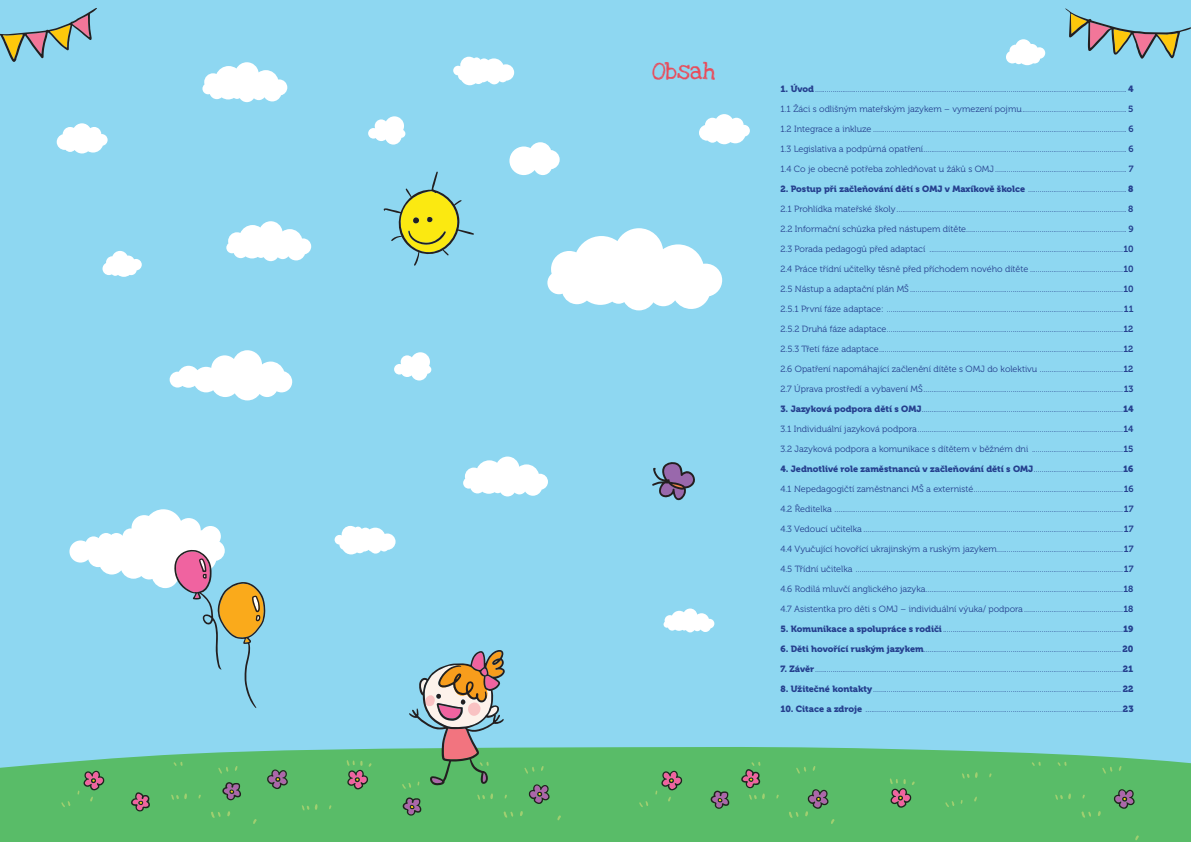
<style>
.page{position:relative;width:1191px;height:842px;background:#8ed7f1}
.page>*{position:absolute;margin:0;border:0;box-sizing:border-box;transform-origin:0 0}
.t1{font:24px "Love Ya Like A Sister";color:#e94b5a}
.t2{font:9px "Museo 300";color:#253f8e}
.t3{font:9px "Museo 900";color:#253f8e}
.s1{font-family:"Museo 900"}
.s2{font-family:"Museo 700"}
.s3{font-family:"Museo 300"}
</style>
<div class="page">
<div style="left:0;top:747px;width:1191px;height:95px;background:#59bc68"></div>
<svg style="left:1065px;top:8px;width:126px;height:51px"></svg>
<svg style="left:0;top:8px;width:97px;height:54px"></svg>
<svg style="left:267px;top:769px;width:21px;height:20px"></svg>
<svg style="left:131px;top:792px;width:19px;height:19px"></svg>
<svg style="left:961px;top:773px;width:8px;height:6px"></svg>
<svg style="left:975px;top:772px;width:2px;height:6px"></svg>
<svg style="left:171px;top:793px;width:16px;height:7px"></svg>
<svg style="left:198px;top:794px;width:3px;height:5px"></svg>
<svg style="left:788px;top:811px;width:10px;height:7px"></svg>
<svg style="left:211px;top:811px;width:9px;height:7px"></svg>
<svg style="left:227px;top:811px;width:3px;height:6px"></svg>
<svg style="left:805px;top:789px;width:30px;height:35px"></svg>
<svg style="left:253px;top:818px;width:4px;height:6px"></svg>
<svg style="left:796px;top:766px;width:10px;height:8px"></svg>
<svg style="left:218px;top:766px;width:10px;height:8px"></svg>
<svg style="left:812px;top:766px;width:3px;height:5px"></svg>
<svg style="left:234px;top:766px;width:3px;height:5px"></svg>
<svg style="left:639px;top:801px;width:9px;height:6px"></svg>
<svg style="left:61px;top:801px;width:10px;height:6px"></svg>
<svg style="left:655px;top:771px;width:27px;height:31px"></svg>
<svg style="left:77px;top:771px;width:27px;height:31px"></svg>
<svg style="left:741px;top:761px;width:24px;height:39px"></svg>
<svg style="left:173px;top:761px;width:10px;height:5px"></svg>
<svg style="left:710px;top:790px;width:19px;height:19px"></svg>
<svg style="left:222px;top:782px;width:19px;height:19px"></svg>
<svg style="left:1113px;top:789px;width:21px;height:20px"></svg>
<svg style="left:529px;top:784px;width:21px;height:20px"></svg>
<svg style="left:889px;top:778px;width:25px;height:30px"></svg>
<svg style="left:346px;top:760px;width:25px;height:30px"></svg>
<svg style="left:1054px;top:794px;width:8px;height:6px"></svg>
<svg style="left:301px;top:805px;width:8px;height:6px"></svg>
<svg style="left:1068px;top:793px;width:3px;height:6px"></svg>
<svg style="left:315px;top:804px;width:2px;height:6px"></svg>
<svg style="left:1081px;top:811px;width:10px;height:7px"></svg>
<svg style="left:1097px;top:811px;width:3px;height:5px"></svg>
<svg style="left:520px;top:811px;width:3px;height:5px"></svg>
<svg style="left:1135px;top:835px;width:4px;height:6px"></svg>
<svg style="left:557px;top:815px;width:4px;height:6px"></svg>
<svg style="left:1102px;top:766px;width:10px;height:8px"></svg>
<svg style="left:524px;top:766px;width:10px;height:8px"></svg>
<svg style="left:1118px;top:766px;width:3px;height:5px"></svg>
<svg style="left:540px;top:766px;width:3px;height:5px"></svg>
<svg style="left:945px;top:801px;width:9px;height:6px"></svg>
<svg style="left:973px;top:796px;width:4px;height:6px"></svg>
<svg style="left:1057px;top:761px;width:9px;height:5px"></svg>
<svg style="left:1031px;top:761px;width:9px;height:5px"></svg>
<svg style="left:547px;top:228px;width:175px;height:82px"></svg>
<svg style="left:699px;top:114px;width:51px;height:30px"></svg>
<svg style="left:1006px;top:39px;width:39px;height:26px"></svg>
<svg style="left:402px;top:650px;width:111px;height:168px"></svg>
<svg style="left:652px;top:462px;width:43px;height:39px"></svg>
<svg style="left:463px;top:456px;width:85px;height:40px"></svg>
<svg style="left:663px;top:608px;width:51px;height:24px"></svg>
<svg style="left:57px;top:123px;width:51px;height:30px"></svg>
<svg style="left:102px;top:251px;width:40px;height:26px"></svg>
<svg style="left:394px;top:352px;width:37px;height:28px"></svg>
<svg style="left:368px;top:116px;width:37px;height:29px"></svg>
<svg style="left:170px;top:350px;width:122px;height:50px"></svg>
<svg style="left:453px;top:57px;width:61px;height:28px"></svg>
<svg style="left:334px;top:526px;width:61px;height:28px"></svg>
<svg style="left:226px;top:221px;width:85px;height:40px"></svg>
<svg style="left:202px;top:62px;width:85px;height:40px"></svg>
<svg style="left:509px;top:142px;width:50px;height:33px"></svg>
<svg style="left:384px;top:171px;width:90px;height:95px"></svg>
<svg style="left:69px;top:509px;width:196px;height:199px"></svg>
<h1 class="t1" style="left:652px;top:57px;width:64px">Obsah</h1>
<p class="t2" style="left:780px;top:84px;width:354px"><span class="s1">1. Úvod</span>.................................................................................................................................................................<span class="s1">4</span></p>
<p class="t2" style="left:780px;top:104px;width:354px">1.1 Žáci s odlišným mateřským jazykem – vymezení pojmu......................................................<span class="s2">5</span></p>
<p class="t2" style="left:780px;top:124px;width:354px">1.2 Integrace a inkluze ................................................................................................................................... <span class="s2">6</span></p>
<p class="t2" style="left:780px;top:144px;width:354px">1.3 Legislativa a podpůrná opatření......................................................................................................... <span class="s2">6</span></p>
<p class="t2" style="left:780px;top:164px;width:354px">1.4 Co je obecně potřeba zohledňovat u žáků s OMJ .................................................................... <span class="s2">7</span></p>
<p class="t2" style="left:780px;top:184px;width:354px"><span class="s1">2. Postup při začleňování dětí s OMJ v Maxíkově školce</span> ...................................................<span class="s1">8</span></p>
<p class="t2" style="left:780px;top:204px;width:354px">2.1 Prohlídka mateřské školy....................................................................................................................... <span class="s2">8</span></p>
<p class="t2" style="left:780px;top:224px;width:354px">2.2 Informační schůzka před nástupem dítěte................................................................................... <span class="s2">9</span></p>
<p class="t2" style="left:780px;top:244px;width:354px">2.3 Porada pedagogů před adaptací ....................................................................................................<span class="s2">10</span></p>
<p class="t2" style="left:780px;top:264px;width:354px">2.4 Práce třídní učitelky těsně před příchodem nového dítěte ................................................<span class="s2">10</span></p>
<p class="t2" style="left:780px;top:284px;width:354px">2.5 Nástup a adaptační plán MŠ..............................................................................................................<span class="s2">10</span></p>
<p class="t2" style="left:780px;top:304px;width:354px">2.5.1 První fáze adaptace: ..........................................................................................................................<span class="s2">11</span></p>
<p class="t2" style="left:780px;top:324px;width:354px">2.5.2 Druhá fáze adaptace..........................................................................................................................<span class="s2">12</span></p>
<p class="t2" style="left:780px;top:344px;width:354px">2.5.3 Třetí fáze adaptace..............................................................................................................................<span class="s2">12</span></p>
<p class="t2" style="left:780px;top:364px;width:355px">2.6 Opatření napomáhající začlenění dítěte s OMJ do kolektivu ...........................................<span class="s2">12</span></p>
<p class="t2" style="left:780px;top:384px;width:354px">2.7 Úprava prostředí a vybavení MŠ.......................................................................................................<span class="s2">13</span></p>
<p class="t2" style="left:780px;top:404px;width:354px"><span class="s1">3. Jazyková podpora dětí s OMJ</span>........................................................................................................<span class="s1">14</span></p>
<p class="t2" style="left:780px;top:424px;width:354px">3.1 Individuální jazyková podpora..........................................................................................................<span class="s2">14</span></p>
<p class="t2" style="left:780px;top:444px;width:354px">3.2 Jazyková podpora a komunikace s dítětem v běžném dni ...............................................<span class="s2">15</span></p>
<p class="t3" style="left:780px;top:464px;width:354px">4. Jednotlivé role zaměstnanců v začleňování dětí s OMJ<span class="s3">..............................................</span>16</p>
<p class="t2" style="left:780px;top:484px;width:354px">4.1 Nepedagogičtí zaměstnanci MŠ a externisté.............................................................................<span class="s2">16</span></p>
<p class="t2" style="left:780px;top:504px;width:354px">4.2 Ředitelka .....................................................................................................................................................<span class="s2">17</span></p>
<p class="t2" style="left:780px;top:524px;width:354px">4.3 Vedoucí učitelka ......................................................................................................................................<span class="s2">17</span></p>
<p class="t2" style="left:780px;top:544px;width:354px">4.4 Vyučující hovořící ukrajinským a ruským jazykem.................................................................<span class="s2">17</span></p>
<p class="t2" style="left:780px;top:564px;width:354px">4.5 Třídní učitelka ..........................................................................................................................................<span class="s2">17</span></p>
<p class="t2" style="left:780px;top:584px;width:354px">4.6 Rodilá mluvčí anglického jazyka......................................................................................................<span class="s2">18</span></p>
<p class="t2" style="left:780px;top:604px;width:354px">4.7 Asistentka pro děti s OMJ – individuální výuka/ podpora ...................................................<span class="s2">18</span></p>
<p class="t2" style="left:780px;top:624px;width:354px"><span class="s1">5. Komunikace a spolupráce s rodiči</span>.............................................................................................<span class="s1">19</span></p>
<p class="t2" style="left:780px;top:644px;width:354px"><span class="s1">6. Děti hovořící ruským jazykem</span>...................................................................................................... <span class="s1">20</span></p>
<p class="t2" style="left:780px;top:664px;width:354px"><span class="s1">7. Závěr</span> ...............................................................................................................................................................<span class="s1">21</span></p>
<p class="t2" style="left:780px;top:684px;width:354px"><span class="s1">8. Užitečné kontakty</span>................................................................................................................................ <span class="s1">22</span></p>
<p class="t2" style="left:780px;top:704px;width:354px"><span class="s1">10. Citace a zdroje</span> .....................................................................................................................................<span class="s1">23</span></p>
</div>
